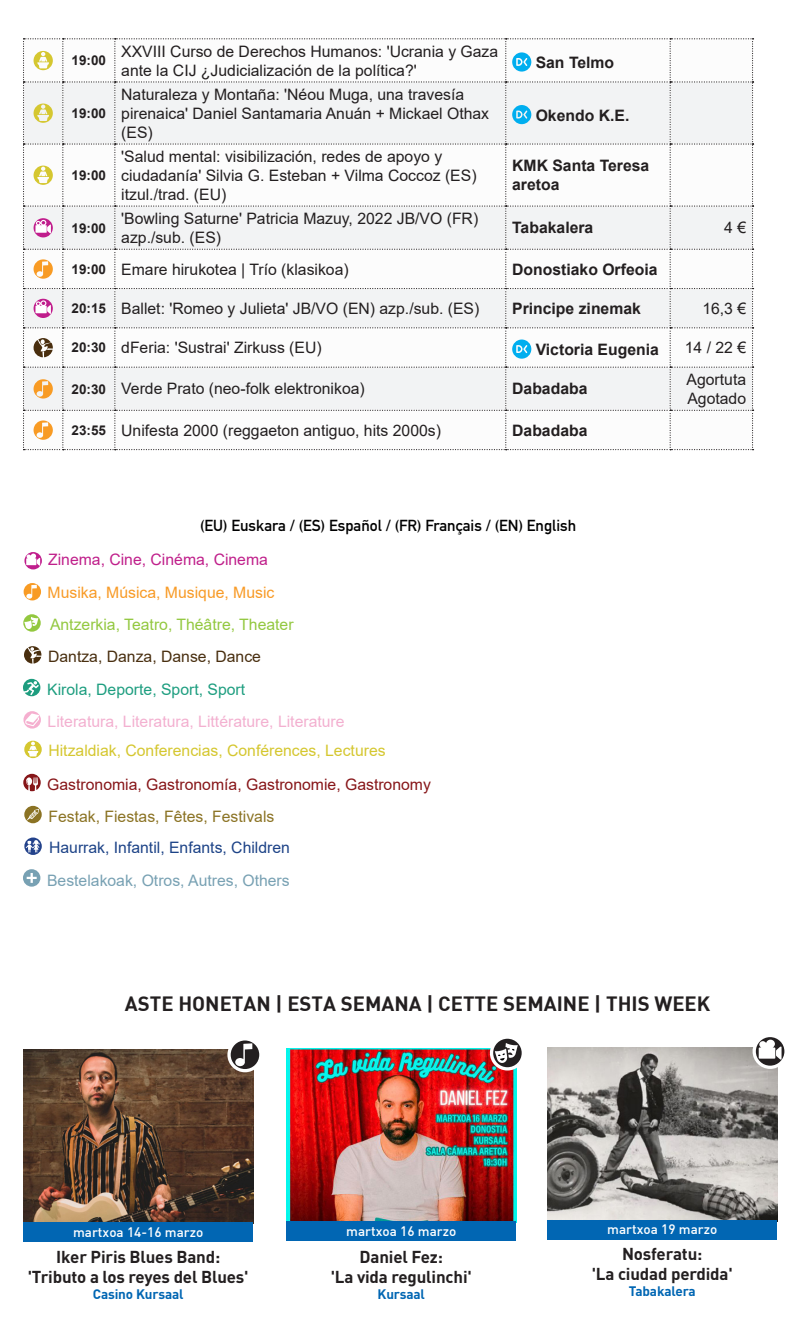
<style>
.page{position:relative;width:801px;height:1340px;background:#fff}
.page>*{position:absolute;margin:0;border:0;box-sizing:border-box;transform-origin:0 0}
.CAJA_-_Donde_azul{font:20.25px "DIN Bold";color:#231f20}
.CAJA_-_Titulo_negro{font:700 16.88px "DIN";letter-spacing:-.01em;color:#231f20}
.EXPOSIC_-_Titulo{font:15.75px/18.9px "Arial";color:#231f20}
.EXPOSIC_-_Donde{font:700 15.75px/18.9px "Arial";color:#231f20}
.t1{font:15.75px "DIN Mittelschrift Std";color:#000001}
.t2{font:15.75px "Arial";color:#871619}
.t3{font:15.75px "Arial";color:#f3b0d0}
.t4{font:15.75px "Arial";color:#d5c730}
.t5{font:15.75px "Arial";color:#1d4387}
.t6{font:15.75px "Arial";color:#93c840}
.t7{font:15.75px "Arial";color:#78a1b3}
.t8{font:15.75px "Arial";color:#8b7324}
.EXPOSIC_-_Precio{font:15.75px "Arial";color:#231f20}
.t9{font:15.75px "Arial";color:#f89b27}
.t10{font:15.75px "Arial";color:#1e9e80}
.t11{font:15.75px "Arial";color:#c0208b}
.t12{font:15.75px "Arial";color:#492f10}
.CAJA_-_Fecha{font:500 13.5px "DIN";color:#fff}
.EXPOSIC_-_Hora{font:700 13.5px "Arial";color:#231f20}
.CAJA_-_Titulo_negro-2{font:700 13.5px "DIN";letter-spacing:-.01em;color:#0166b3}
</style>
<div class="page">
<svg style="left:24px;top:552px;width:18px;height:17px"></svg>
<svg style="left:24px;top:583px;width:17px;height:17px"></svg>
<svg style="left:23px;top:679px;width:17px;height:17px"></svg>
<svg style="left:23px;top:614px;width:18px;height:17px"></svg>
<svg style="left:24px;top:646px;width:17px;height:17px"></svg>
<svg style="left:23px;top:711px;width:18px;height:17px"></svg>
<svg style="left:24px;top:740px;width:18px;height:18px"></svg>
<svg style="left:23px;top:773px;width:18px;height:18px"></svg>
<svg style="left:24px;top:805px;width:18px;height:18px"></svg>
<svg style="left:24px;top:837px;width:18px;height:18px"></svg>
<svg style="left:23px;top:869px;width:17px;height:17px"></svg>
<img style="left:286px;top:1048px;width:230px;height:173px">
<div style="left:286px;top:1221px;width:230px;height:19px;background:#0166b3"></div>
<div style="left:490px;top:1035px;width:35px;height:35px;background:#fff;border-radius:50%"></div>
<svg style="left:493px;top:1038px;width:28px;height:29px"></svg>
<svg style="left:23px;top:38px;width:730px;height:412px"></svg>
<img style="left:23px;top:1049px;width:230px;height:173px">
<div style="left:23px;top:1222px;width:230px;height:19px;background:#0166b3"></div>
<div style="left:227px;top:1037px;width:35px;height:35px;background:#fff;border-radius:50%"></div>
<svg style="left:231px;top:1040px;width:28px;height:29px"></svg>
<img style="left:547px;top:1047px;width:230px;height:172px">
<div style="left:547px;top:1219px;width:230px;height:20px;background:#0166b3"></div>
<div style="left:752px;top:1033px;width:35px;height:35px;background:#fff;border-radius:50%"></div>
<svg style="left:755px;top:1037px;width:29px;height:28px"></svg>
<p class="EXPOSIC_-_Hora" style="left:72px;top:51px;width:36px">19:00</p>
<p class="EXPOSIC_-_Titulo" style="left:121px;top:42px;width:378px">XXVIII Curso de Derechos Humanos: 'Ucrania y Gaza ante la CIJ ¿Judicialización de la política?'</p>
<p class="EXPOSIC_-_Donde" style="left:535px;top:54px;width:80px">San Telmo</p>
<p class="EXPOSIC_-_Hora" style="left:72px;top:104px;width:36px">19:00</p>
<p class="EXPOSIC_-_Titulo" style="left:121px;top:85px;width:369px">Naturaleza y Montaña: 'Néou Muga, una travesía pirenaica' Daniel Santamaria Anuán + Mickael Othax (ES)</p>
<p class="EXPOSIC_-_Donde" style="left:535px;top:106px;width:95px">Okendo K.E.</p>
<p class="EXPOSIC_-_Hora" style="left:72px;top:166px;width:36px">19:00</p>
<p class="EXPOSIC_-_Titulo" style="left:121px;top:147px;width:357px">'Salud mental: visibilización, redes de apoyo y ciudadanía' Silvia G. Esteban + Vilma Coccoz (ES) itzul./trad. (EU)</p>
<p class="EXPOSIC_-_Donde" style="left:512px;top:156px;width:139px">KMK Santa Teresa aretoa</p>
<p class="EXPOSIC_-_Hora" style="left:72px;top:218px;width:36px">19:00</p>
<p class="EXPOSIC_-_Titulo" style="left:121px;top:209px;width:358px">'Bowling Saturne' Patricia Mazuy, 2022 JB/VO (FR) azp./sub. (ES)</p>
<p class="EXPOSIC_-_Donde" style="left:512px;top:218px;width:83px">Tabakalera</p>
<p class="EXPOSIC_-_Precio" style="left:724px;top:217px;width:23px">4 €</p>
<p class="EXPOSIC_-_Hora" style="left:72px;top:259px;width:36px">19:00</p>
<p class="EXPOSIC_-_Titulo" style="left:121px;top:259px;width:229px">Emare hirukotea | Trío (klasikoa)</p>
<p class="EXPOSIC_-_Donde" style="left:512px;top:260px;width:147px">Donostiako Orfeoia</p>
<p class="EXPOSIC_-_Hora" style="left:72px;top:299px;width:36px">20:15</p>
<p class="EXPOSIC_-_Titulo" style="left:121px;top:299px;width:359px">Ballet: 'Romeo y Julieta' JB/VO (EN) azp./sub. (ES)</p>
<p class="EXPOSIC_-_Donde" style="left:512px;top:299px;width:130px">Principe zinemak</p>
<p class="EXPOSIC_-_Precio" style="left:702px;top:297px;width:45px">16,3 €</p>
<p class="EXPOSIC_-_Hora" style="left:72px;top:338px;width:36px">20:30</p>
<p class="EXPOSIC_-_Titulo" style="left:121px;top:338px;width:202px">dFeria: 'Sustrai' Zirkuss (EU)</p>
<p class="EXPOSIC_-_Donde" style="left:535px;top:341px;width:125px">Victoria Eugenia</p>
<p class="EXPOSIC_-_Precio" style="left:684px;top:337px;width:63px">14 / 22 €</p>
<p class="EXPOSIC_-_Hora" style="left:72px;top:379px;width:36px">20:30</p>
<p class="EXPOSIC_-_Titulo" style="left:121px;top:379px;width:245px">Verde Prato (neo-folk elektronikoa)</p>
<p class="EXPOSIC_-_Donde" style="left:512px;top:379px;width:77px">Dabadaba</p>
<p class="EXPOSIC_-_Precio" style="left:686px;top:368px;width:61px">Agortuta</p>
<p class="EXPOSIC_-_Precio" style="left:687px;top:387px;width:60px">Agotado</p>
<p class="EXPOSIC_-_Hora" style="left:72px;top:420px;width:36px">23:55</p>
<p class="EXPOSIC_-_Titulo" style="left:121px;top:420px;width:321px">Unifesta 2000 (reggaeton antiguo, hits 2000s)</p>
<p class="EXPOSIC_-_Donde" style="left:512px;top:421px;width:77px">Dabadaba</p>
<p class="t1" style="left:200px;top:516px;width:377px">(EU) Euskara / (ES) Español / (FR) Français / (EN) English</p>
<p class="t11" style="left:48px;top:548px;width:221px">Zinema, Cine, Cinéma, Cinema</p>
<p class="t9" style="left:48px;top:582px;width:228px">Musika, Música, Musique, Music</p>
<p class="t6" style="left:50px;top:613px;width:245px">Antzerkia, Teatro, Théâtre, Theater</p>
<p class="t12" style="left:48px;top:645px;width:214px">Dantza, Danza, Danse, Dance</p>
<p class="t10" style="left:47px;top:678px;width:199px">Kirola, Deporte, Sport, Sport</p>
<p class="t3" style="left:48px;top:710px;width:298px">Literatura, Literatura, Littérature, Literature</p>
<p class="t4" style="left:48px;top:740px;width:339px">Hitzaldiak, Conferencias, Conférences, Lectures</p>
<p class="t2" style="left:47px;top:773px;width:385px">Gastronomia, Gastronomía, Gastronomie, Gastronomy</p>
<p class="t8" style="left:48px;top:805px;width:227px">Festak, Fiestas, Fêtes, Festivals</p>
<p class="t5" style="left:49px;top:837px;width:242px">Haurrak, Infantil, Enfants, Children</p>
<p class="t7" style="left:47px;top:870px;width:244px">Bestelakoak, Otros, Autres, Others</p>
<p class="CAJA_-_Donde_azul" style="left:125px;top:990px;width:587px">ASTE HONETAN | ESTA SEMANA | CETTE SEMAINE | THIS WEEK</p>
<p class="CAJA_-_Fecha" style="left:73px;top:1223px;width:132px">martxoa 14-16 marzo</p>
<p class="CAJA_-_Titulo_negro" style="left:56px;top:1245px;width:166px">Iker Piris Blues Band:</p>
<p class="CAJA_-_Titulo_negro" style="left:28px;top:1265px;width:222px">'Tributo a los reyes del Blues'</p>
<p class="CAJA_-_Titulo_negro-2" style="left:93px;top:1285px;width:92px">Casino Kursaal</p>
<p class="CAJA_-_Fecha" style="left:346px;top:1222px;width:112px">martxoa 16 marzo</p>
<p class="CAJA_-_Titulo_negro" style="left:359px;top:1245px;width:85px">Daniel Fez:</p>
<p class="CAJA_-_Titulo_negro" style="left:330px;top:1265px;width:143px">'La vida regulinchi'</p>
<p class="CAJA_-_Titulo_negro-2" style="left:377px;top:1285px;width:49px">Kursaal</p>
<p class="CAJA_-_Fecha" style="left:607px;top:1220px;width:112px">martxoa 19 marzo</p>
<p class="CAJA_-_Titulo_negro" style="left:622px;top:1242px;width:82px">Nosferatu:</p>
<p class="CAJA_-_Titulo_negro" style="left:591px;top:1263px;width:143px">'La ciudad perdida'</p>
<p class="CAJA_-_Titulo_negro-2" style="left:628px;top:1282px;width:69px">Tabakalera</p>
</div>
